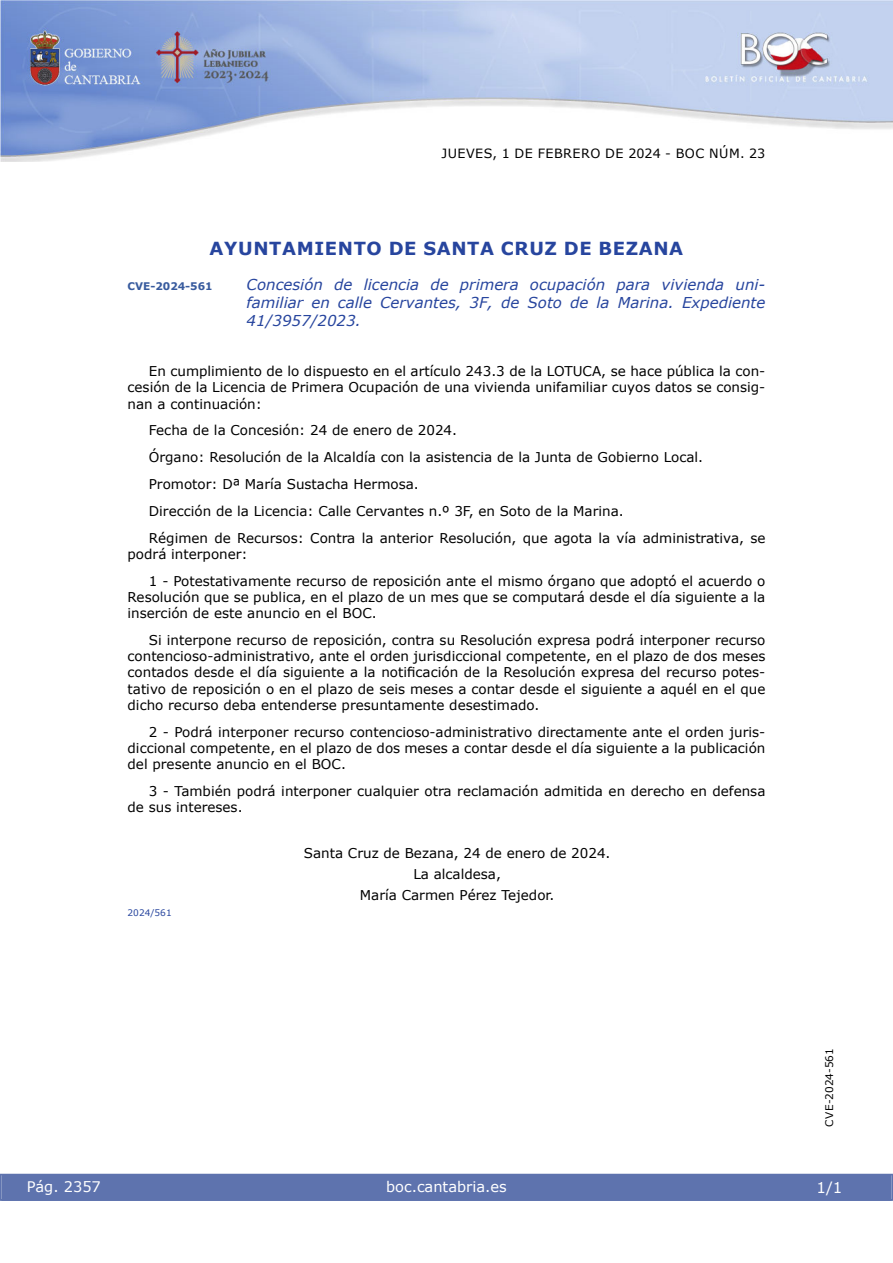
<style>
.page{position:relative;width:893px;height:1263px;background:#fff}
.page>*{position:absolute;margin:0;border:0;box-sizing:border-box;transform-origin:0 0}
.emisor_text{font:700 18px "Verdana";letter-spacing:.035em;color:#27459e}
.Titulo_text{font:italic 15px/18px "Verdana";color:#27459e;text-align:justify}
.t1{font:15px "Verdana 2";color:#fff}
.t2{font:14.55px "Verdana 2";color:#fff}
.inicio_de_parrafo{font:13.5px/16.2px "Verdana 2";color:#000;text-align:justify}
.center{font:13.5px "Verdana 2";color:#000}
.t3{font:12.75px "Verdana 2";letter-spacing:.035em;color:#000}
.t4{font:10.5px "Verdana 2";color:#000}
.Titulo_text-2{font:700 10.5px "Verdana";color:#385b9e}
.numero_exp{font:9px "Verdana 2";color:#27459e}
.s1{font-family:"Verdana"}
</style>
<div class="page">
<img style="left:0;top:0;width:893px;height:161px">
<div style="left:1px;top:1174px;width:890px;height:27px;background:#5e73ae"></div>
<p class="t3" style="left:441px;top:144px;width:325px">JUEVES, 1 DE FEBRERO DE 2024 - BOC NÚM. 23</p>
<h4 class="emisor_text" style="left:210px;top:236px;width:475px">AYUNTAMIENTO DE SANTA CRUZ DE BEZANA</h4>
<p class="Titulo_text-2" style="left:128px;top:279px;width:87px">CVE-2024-561</p>
<p class="Titulo_text" style="left:247px;top:275px;width:520px">Concesión de licencia de primera ocupación para vivienda uni&shy;familiar en calle Cervantes, 3F, de Soto de la Marina. Expediente 41/3957/2023.</p>
<p class="inicio_de_parrafo" style="left:128px;top:363px;width:639px;text-indent:21px">En cumplimiento de lo dispuesto en el artículo 243.3 de la LOTUCA, se hace pública la con&shy;cesión de la Licencia de Primera Ocupación de una vivienda unifamiliar cuyos datos se consig&shy;nan a continuación:</p>
<p class="inicio_de_parrafo" style="left:149px;top:422px;width:310px">Fecha de la Concesión: 24 de enero de 2024.</p>
<p class="inicio_de_parrafo" style="left:149px;top:449px;width:556px">Órgano: Resolución de la Alcaldía con la asistencia de la Junta de Gobierno Local.</p>
<p class="inicio_de_parrafo" style="left:149px;top:476px;width:271px">Promotor: Dª María Sustacha Hermosa.</p>
<p class="inicio_de_parrafo" style="left:149px;top:503px;width:476px">Dirección de la Licencia: Calle Cervantes n.º 3F, en Soto de la Marina.</p>
<p class="inicio_de_parrafo" style="left:128px;top:530px;width:639px;text-indent:21px">Régimen de Recursos: Contra la anterior Resolución, que agota la vía administrativa, se podrá interponer:</p>
<p class="inicio_de_parrafo" style="left:128px;top:573px;width:639px;text-indent:21px">1 - Potestativamente recurso de reposición ante el mismo órgano que adoptó el acuerdo o Resolución que se publica, en el plazo de un mes que se computará desde el día siguiente a la inserción de este anuncio en el BOC.</p>
<p class="inicio_de_parrafo" style="left:128px;top:632px;width:639px;text-indent:21px">Si interpone recurso de reposición, contra su Resolución expresa podrá interponer recurso contencioso-administrativo, ante el orden jurisdiccional competente, en el plazo de dos meses <span class="s1">contados desde el día siguiente a la notificación de la Resolución expresa del recurso potes&shy;</span>tativo de reposición o en el plazo de seis meses a contar desde el siguiente a aquél en el que dicho recurso deba entenderse presuntamente desestimado.</p>
<p class="inicio_de_parrafo" style="left:128px;top:723px;width:639px;text-indent:21px">2 - Podrá interponer recurso contencioso-administrativo directamente ante el orden juris&shy;diccional competente, en el plazo de dos meses a contar desde el día siguiente a la publicación del presente anuncio en el BOC.</p>
<p class="inicio_de_parrafo" style="left:128px;top:783px;width:639px;text-indent:21px">3 - También podrá interponer cualquier otra reclamación admitida en derecho en defensa de sus intereses.</p>
<p class="center" style="left:304px;top:844px;width:308px">Santa Cruz de Bezana, 24 de enero de 2024.</p>
<p class="center" style="left:413px;top:865px;width:89px">La alcaldesa,</p>
<p class="center" style="left:360px;top:886px;width:196px">María Carmen Pérez Tejedor.</p>
<p class="numero_exp" style="left:128px;top:906px;width:46px">2024/561</p>
<p class="t2" style="left:27px;top:1177px;width:76px">Pág. 2357</p>
<p class="t2" style="left:386px;top:1177px;width:122px">boc.cantabria.es</p>
<p class="t4" style="left:822px;top:1126px;width:80px;rotate:-90deg">CVE-2024-561</p>
<p class="t1" style="left:816px;top:1177px;width:27px">1/1</p>
</div>
